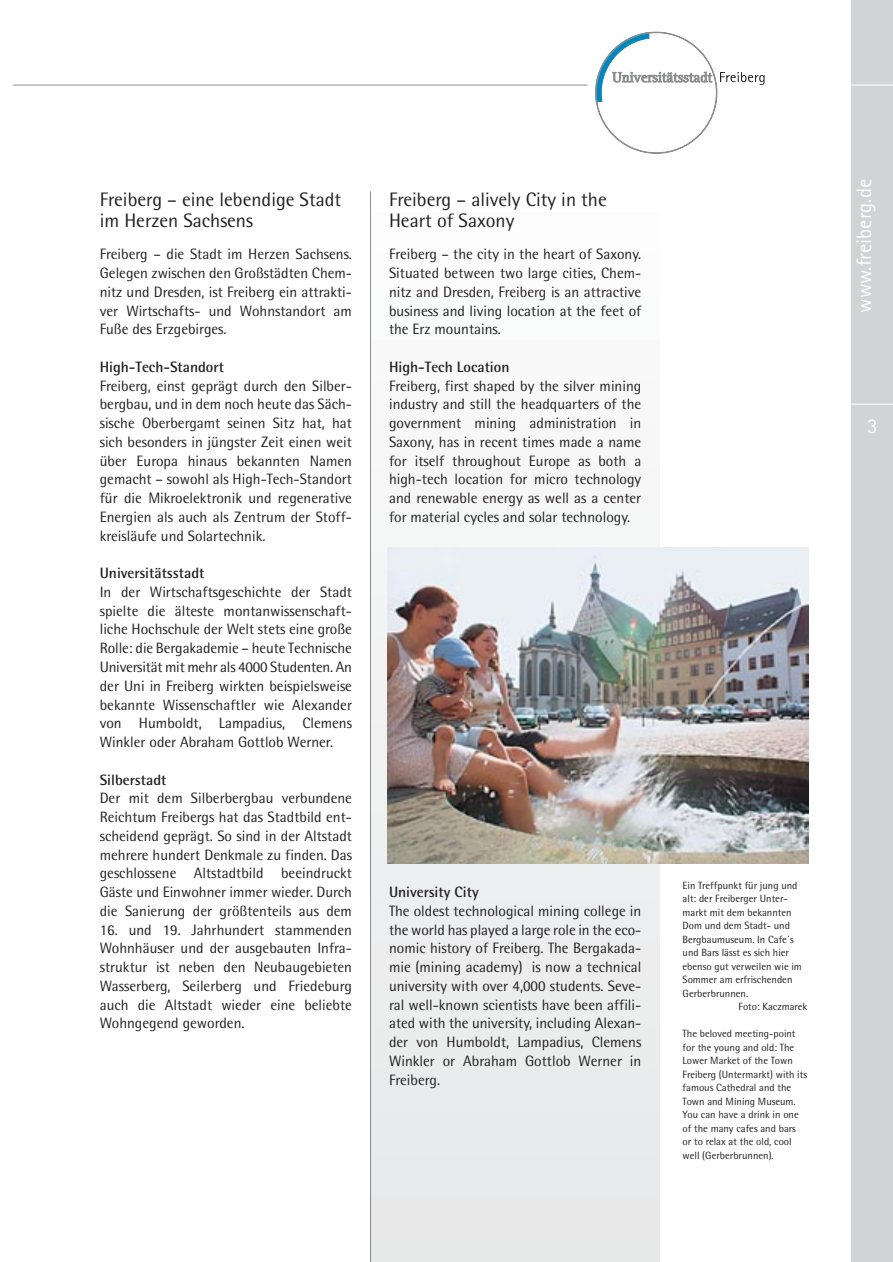
<style>
.page{position:relative;width:893px;height:1262px;background:#fff}
.page>*{position:absolute;margin:0;border:0;box-sizing:border-box;transform-origin:0 0}
.t1{font:21px "Rotis Sans Serif";color:#fff}
.t2{font:19.5px/21px "Rotis Semi Sans";color:#231f20}
.t3{font:15px/18.8px "Rotis Semi Sans";color:#231f20;text-align:justify}
.t4{font:700 15px "Rotis Semi Sans";color:#231f20}
.t5{font:10.5px/13.5px "Rotis Semi Sans";color:#231f20}
</style>
<div class="page">
<div style="left:851px;top:0;width:41px;height:1262px;background:#d1d3d4"></div>
<hr style="left:851px;top:85px;width:41px;height:1px;background:#fff">
<hr style="left:851px;top:404px;width:41px;height:1px;background:#fff">
<hr style="left:13px;top:85px;width:574px;height:1px;background:#8a8c8e">
<svg style="left:595px;top:31px;width:169px;height:123px"></svg>
<div style="left:370px;top:191px;width:289px;height:1071px;background:linear-gradient(to right,#f1f2f3,#f1f2f3)"></div>
<hr style="left:370px;top:191px;width:1px;height:1071px;background:#8a8c8e">
<img style="left:387px;top:548px;width:421px;height:316px">
<h2 class="t2" style="left:100px;top:191px;width:243px">Freiberg – eine lebendige Stadt im Herzen Sachsens</h2>
<p class="t3" style="left:100px;top:246px;width:254px">Freiberg – die Stadt im Herzen Sachsens.<br>Gelegen zwischen den Großstädten Chem&shy;nitz und Dresden, ist Freiberg ein attrakti&shy;ver Wirtschafts- und Wohnstandort am Fuße des Erzgebirges.</p>
<p class="t4" style="left:100px;top:361px;width:126px">High-Tech-Standort</p>
<p class="t3" style="left:100px;top:378px;width:254px">Freiberg, einst geprägt durch den Silber&shy;bergbau, und in dem noch heute das Säch&shy;sische Oberbergamt seinen Sitz hat, hat sich besonders in jüngster Zeit einen weit über Europa hinaus bekannten Namen gemacht – sowohl als High-Tech-Standort für die Mikroelektronik und regenerative Energien als auch als Zentrum der Stoff&shy;kreisläufe und Solartechnik.</p>
<p class="t4" style="left:100px;top:568px;width:106px">Universitätsstadt</p>
<p class="t3" style="left:100px;top:584px;width:254px">In der Wirtschaftsgeschichte der Stadt spielte die älteste montanwissenschaft&shy;liche Hochschule der Welt stets eine große Rolle: die Bergakademie – heute Technische Universität mit mehr als 4000 Studenten. An der Uni in Freiberg wirkten beispielsweise bekannte Wissenschaftler wie Alexander von Humboldt, Lampadius, Clemens Winkler oder Abraham Gottlob Werner.</p>
<p class="t4" style="left:100px;top:774px;width:68px">Silberstadt</p>
<p class="t3" style="left:100px;top:790px;width:254px">Der mit dem Silberbergbau verbundene Reichtum Freibergs hat das Stadtbild ent&shy;scheidend geprägt. So sind in der Altstadt mehrere hundert Denkmale zu finden. Das geschlossene Altstadtbild beeindruckt Gäste und Einwohner immer wieder. Durch die Sanierung der größtenteils aus dem</p>
<p class="t3" style="left:100px;top:921px;width:254px">16. und 19. Jahrhundert stammenden Wohnhäuser und der ausgebauten Infra&shy;struktur ist neben den Neubaugebieten Wasserberg, Seilerberg und Friedeburg auch die Altstadt wieder eine beliebte Wohngegend geworden.</p>
<h2 class="t2" style="left:389px;top:191px;width:219px">Freiberg – alively City in the<br>Heart of Saxony</h2>
<p class="t3" style="left:389px;top:246px;width:254px">Freiberg – the city in the heart of Saxony.<br>Situated between two large cities, Chem&shy;nitz and Dresden, Freiberg is an attractive business and living location at the feet of the Erz mountains.</p>
<p class="t4" style="left:389px;top:361px;width:122px">High-Tech Location</p>
<p class="t3" style="left:389px;top:378px;width:254px">Freiberg, first shaped by the silver mining industry and still the headquarters of the government mining administration in Saxony, has in recent times made a name for itself throughout Europe as both a high-tech location for micro technology and renewable energy as well as a center for material cycles and solar technology.</p>
<p class="t4" style="left:389px;top:886px;width:91px">University City</p>
<p class="t3" style="left:389px;top:903px;width:254px">The oldest technological mining college in the world has played a large role in the eco&shy;nomic history of Freiberg. The Bergakada&shy;mie (mining academy) is now a technical university with over 4,000 students. Seve&shy;ral well-known scientists have been affili&shy;ated with the university, including Alexan&shy;der von Humboldt, Lampadius, Clemens Winkler or Abraham Gottlob Werner in Freiberg.</p>
<p class="t5" style="left:682px;top:879px;width:116px">Ein Treffpunkt für jung und</p>
<p class="t5" style="left:682px;top:893px;width:107px">alt: der Freiberger Unter-</p>
<p class="t5" style="left:682px;top:906px;width:110px">markt mit dem bekannten</p>
<p class="t5" style="left:682px;top:920px;width:109px">Dom und dem Stadt- und</p>
<p class="t5" style="left:682px;top:933px;width:113px">Bergbaumuseum. In Cafe´s</p>
<p class="t5" style="left:682px;top:947px;width:108px">und Bars lässt es sich hier</p>
<p class="t5" style="left:682px;top:960px;width:121px">ebenso gut verweilen wie im</p>
<p class="t5" style="left:682px;top:974px;width:111px">Sommer am erfrischenden</p>
<p class="t5" style="left:682px;top:987px;width:67px">Gerberbrunnen.</p>
<p class="t5" style="left:738px;top:1001px;width:70px">Foto: Kaczmarek</p>
<p class="t5" style="left:682px;top:1028px;width:126px">The beloved meeting-point for the young and old: The<br>Lower Market of the Town<br>Freiberg (Untermarkt) with its famous Cathedral and the<br>Town and Mining Museum.<br>You can have a drink in one of the many cafes and bars or to relax at the old, cool well (Gerberbrunnen).</p>
<h1 class="t1" style="left:856px;top:312px;width:135px;rotate:-90deg">www.freiberg.de</h1>
<h1 class="t1" style="left:867px;top:418px;width:12px">3</h1>
</div>
